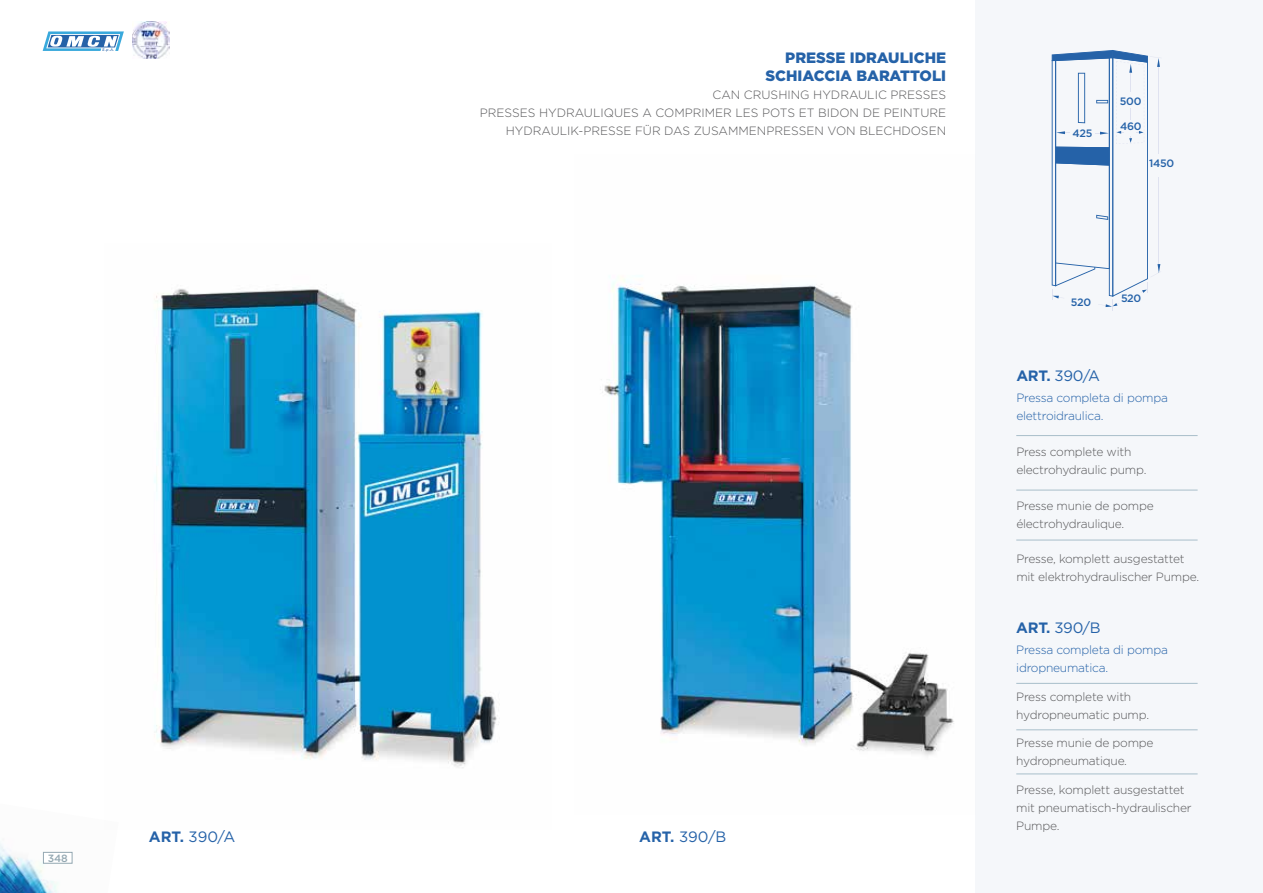
<style>
.page{position:relative;width:1263px;height:893px;background:#fff}
.page>*{position:absolute;margin:0;border:0;box-sizing:border-box;transform-origin:0 0}
.t1{font:15px "Gotham";letter-spacing:-.01em;color:#2562a8}
.t2{font:900 15px/18px "Gotham";color:#2562a8;text-align:right}
.t3{font:300 12px/18px "Gotham";letter-spacing:-.02em;color:#58585a}
.t4{font:300 12px/18px "Gotham";color:#58585a;text-align:right}
.t5{font:300 12px/18px "Gotham";letter-spacing:-.02em;color:#2562a8}
.t6{font:500 10.65px "Gotham";letter-spacing:-.025em;color:#2562a8}
.t7{font:500 10.5px "Gotham";color:#94a8b2}
.s1{font-weight:700}
</style>
<div class="page">
<img style="left:0;top:843px;width:73px;height:50px">
<svg style="left:42px;top:31px;width:82px;height:21px"></svg>
<img style="left:133px;top:21px;width:37px;height:37px">
<div style="left:43px;top:852px;width:29px;height:11px;background:#fff;border:1px solid #94a8b2"></div>
<div style="left:975px;top:0;width:288px;height:893px;background:#f5f7fa"></div>
<hr style="left:1016px;top:774px;width:181px;height:1px;background:#a8beca">
<hr style="left:1016px;top:683px;width:181px;height:1px;background:#a8beca">
<hr style="left:1016px;top:730px;width:181px;height:1px;background:#a8beca">
<hr style="left:1016px;top:540px;width:181px;height:1px;background:#a8beca">
<hr style="left:1016px;top:490px;width:181px;height:1px;background:#a8beca">
<hr style="left:1016px;top:435px;width:181px;height:1px;background:#a8beca">
<img style="left:154px;top:288px;width:346px;height:480px">
<img style="left:602px;top:276px;width:352px;height:480px">
<svg style="left:1052px;top:50px;width:109px;height:260px"></svg>
<p class="t7" style="left:48px;top:852px;width:21px">348</p>
<p class="t2" style="left:765px;top:48px;width:182px">PRESSE IDRAULICHE<br>SCHIACCIA BARATTOLI</p>
<p class="t4" style="left:480px;top:85px;width:468px">CAN CRUSHING HYDRAULIC PRESSES<br>PRESSES HYDRAULIQUES A COMPRIMER LES POTS ET BIDON DE PEINTURE<br>HYDRAULIK-PRESSE FÜR DAS ZUSAMMENPRESSEN VON BLECHDOSEN</p>
<p class="t1" style="left:149px;top:828px;width:88px"><span class="s1">ART.</span> 390/A</p>
<p class="t1" style="left:639px;top:828px;width:89px"><span class="s1">ART.</span> 390/B</p>
<p class="t6" style="left:1072px;top:127px;width:21px">425</p>
<p class="t6" style="left:1120px;top:96px;width:23px">500</p>
<p class="t6" style="left:1120px;top:120px;width:23px">460</p>
<p class="t6" style="left:1149px;top:157px;width:27px">1450</p>
<p class="t6" style="left:1071px;top:296px;width:22px">520</p>
<p class="t6" style="left:1121px;top:292px;width:22px">520</p>
<p class="t1" style="left:1016px;top:368px;width:85px"><span class="s1">ART.</span> 390/A</p>
<p class="t5" style="left:1016px;top:389px;width:153px">Pressa completa di pompa elettroidraulica.</p>
<p class="t3" style="left:1016px;top:443px;width:132px">Press complete with electrohydraulic pump.</p>
<p class="t3" style="left:1016px;top:497px;width:139px">Presse munie de pompe électrohydraulique.</p>
<p class="t3" style="left:1016px;top:549px;width:184px">Presse, komplett ausgestattet mit elektrohydraulischer Pumpe.</p>
<p class="t1" style="left:1016px;top:620px;width:86px"><span class="s1">ART.</span> 390/B</p>
<p class="t5" style="left:1016px;top:641px;width:153px">Pressa completa di pompa idropneumatica.</p>
<p class="t3" style="left:1016px;top:687px;width:134px">Press complete with hydropneumatic pump.</p>
<p class="t3" style="left:1016px;top:734px;width:139px">Presse munie de pompe hydropneumatique.</p>
<p class="t3" style="left:1016px;top:780px;width:177px">Presse, komplett ausgestattet mit pneumatisch-hydraulischer<br>Pumpe.</p>
</div>
